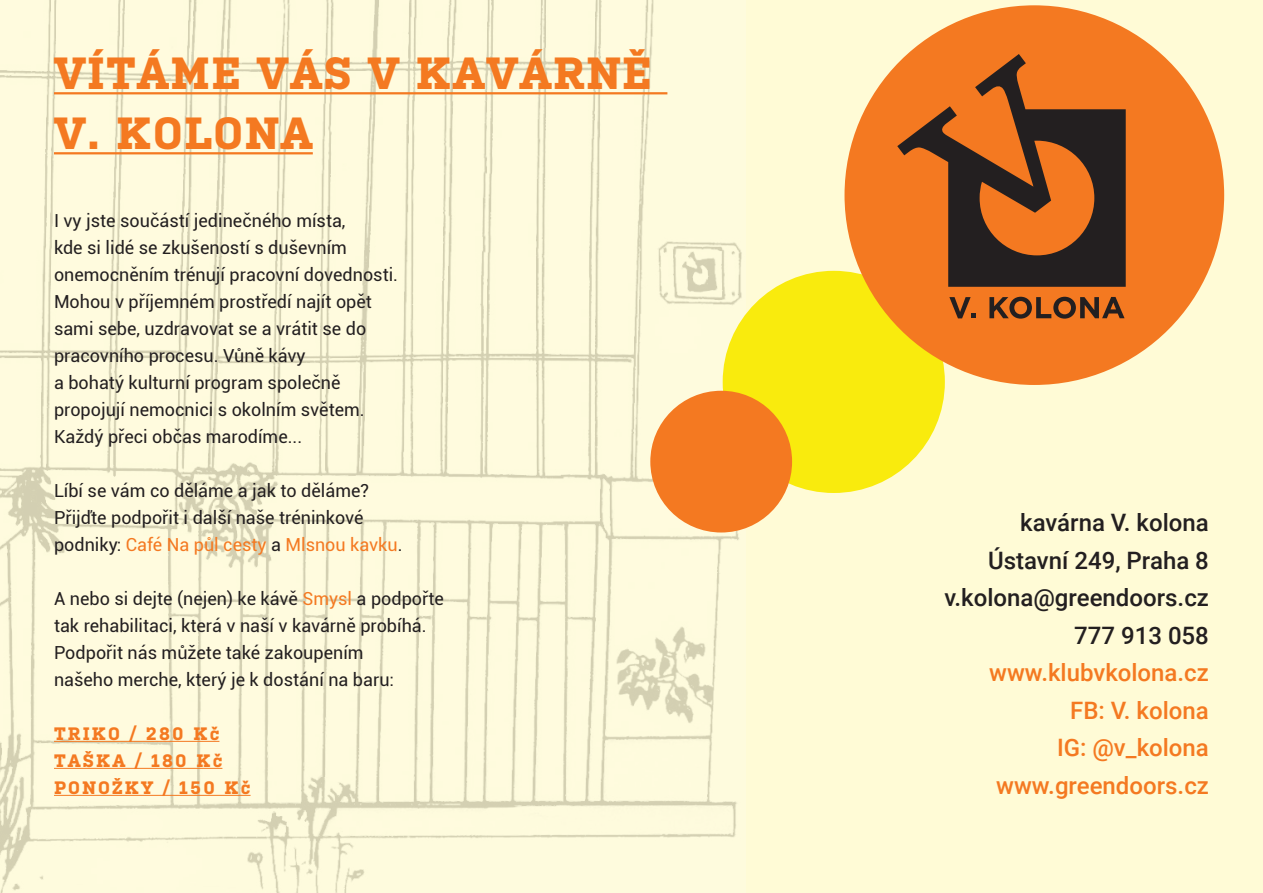
<style>
.page{position:relative;width:1263px;height:893px;background:#fffbd6}
.page>*{position:absolute;margin:0;border:0;box-sizing:border-box;transform-origin:0 0}
.t1{font:700 45px "Kulturista";letter-spacing:.03em;color:#f47921}
.t2{font:500 24px/37.5px "Roboto";color:#231f20;text-align:right}
.t3{font:500 24px "Roboto";color:#f47921}
.t4{font:18px "Roboto";color:#231f20}
.t5{font:18px "Roboto";color:#f47921}
.t6{font:700 18px "Kulturista";letter-spacing:.12em;color:#f47921}
.s1{color:#231f20}
.s2{color:#f47921}
</style>
<div class="page">
<img style="left:0;top:0;width:745px;height:893px">
<div style="left:723px;top:271px;width:222px;height:222px;background:#f9eb0d;border-radius:50%"></div>
<div style="left:650px;top:391px;width:142px;height:141px;background:#f47921;border-radius:50%"></div>
<hr style="left:54px;top:741px;width:165px;height:1px;background:#f47921">
<hr style="left:54px;top:768px;width:168px;height:1px;background:#f47921">
<hr style="left:54px;top:795px;width:197px;height:1px;background:#f47921">
<hr style="left:54px;top:92px;width:613px;height:2px;background:#f47921">
<hr style="left:54px;top:152px;width:259px;height:2px;background:#f47921">
<div style="left:844px;top:5px;width:380px;height:380px;background:#f47921;border-radius:50%"></div>
<svg style="left:949px;top:297px;width:27px;height:21px"></svg>
<svg style="left:989px;top:297px;width:135px;height:22px"></svg>
<svg style="left:897px;top:54px;width:229px;height:233px"></svg>
<p class="t1" style="left:54px;top:47px;width:599px">VÍTÁME VÁS V KAVÁRNĚ</p>
<p class="t1" style="left:54px;top:107px;width:260px">V. KOLONA</p>
<p class="t4" style="left:54px;top:207px;width:293px">I vy jste součástí jedinečného místa,</p>
<p class="t4" style="left:54px;top:234px;width:294px">kde si lidé se zkušeností s duševním</p>
<p class="t4" style="left:54px;top:261px;width:346px">onemocněním trénují pracovní dovednosti.</p>
<p class="t4" style="left:54px;top:288px;width:319px">Mohou v příjemném prostředí najít opět</p>
<p class="t4" style="left:54px;top:315px;width:314px">sami sebe, uzdravovat se a vrátit se do</p>
<p class="t4" style="left:54px;top:342px;width:253px">pracovního procesu. Vůně kávy</p>
<p class="t4" style="left:54px;top:369px;width:288px">a bohatý kulturní program společně</p>
<p class="t4" style="left:54px;top:396px;width:312px">propojují nemocnici s okolním světem.</p>
<p class="t4" style="left:54px;top:423px;width:250px">Každý přeci občas marodíme...</p>
<p class="t4" style="left:54px;top:477px;width:317px">Líbí se vám co děláme a jak to děláme?</p>
<p class="t4" style="left:54px;top:504px;width:311px">Přijďte podpořit i další naše tréninkové</p>
<p class="t5" style="left:54px;top:531px;width:350px"><span class="s1">podniky:</span> Café Na půl cesty <span class="s1">a</span> Mlsnou kavku<span class="s1">.</span></p>
<p class="t4" style="left:54px;top:585px;width:392px">A nebo si dejte (nejen) ke kávě <span class="s2">Smysl</span> a podpořte</p>
<p class="t4" style="left:54px;top:612px;width:374px">tak rehabilitaci, která v naší v kavárně probíhá.</p>
<p class="t4" style="left:54px;top:639px;width:311px">Podpořit nás můžete také zakoupením</p>
<p class="t4" style="left:54px;top:666px;width:342px">našeho merche, který je k dostání na baru:</p>
<p class="t6" style="left:54px;top:723px;width:167px">TRIKO / 280 Kč</p>
<p class="t6" style="left:54px;top:750px;width:170px">TAŠKA / 180 Kč</p>
<p class="t6" style="left:54px;top:777px;width:198px">PONOŽKY / 150 Kč</p>
<p class="t2" style="left:1020px;top:503px;width:190px">kavárna V. kolona</p>
<p class="t2" style="left:988px;top:541px;width:222px">Ústavní 249, Praha 8</p>
<p class="t2" style="left:944px;top:578px;width:266px">v.kolona@greendoors.cz<br>777 913 058</p>
<p class="t3" style="left:989px;top:656px;width:221px">www.klubvkolona.cz</p>
<p class="t3" style="left:1070px;top:693px;width:140px">FB: V. kolona</p>
<p class="t3" style="left:1057px;top:731px;width:153px">IG: @v_kolona</p>
<p class="t3" style="left:996px;top:768px;width:214px">www.greendoors.cz</p>
</div>
